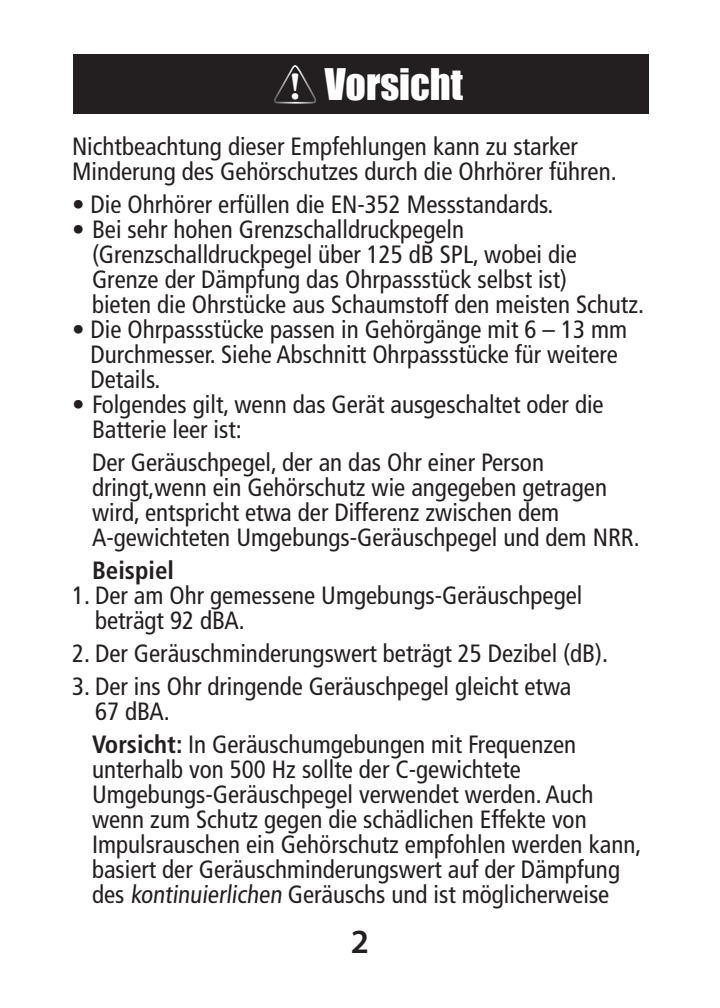
<style>
.page{position:relative;width:720px;height:1008px;background:#fff}
.page>*{position:absolute;margin:0;border:0;box-sizing:border-box;transform-origin:0 0}
.t1{font:40px "Impact";color:#fff}
.t2{font:600 34px "Myriad Pro";color:#231f20}
.t3{font:condensed 24.8px/24.8px "Frutiger";color:#231f20}
.t4{font:700 condensed 24.8px "Frutiger";color:#231f20}
.s1{font-family:"Adobe Garamond Pro";font-weight:700;font-size:39.6px}
.s2{font-weight:700}
</style>
<div class="page">
<div style="left:73px;top:54px;width:576px;height:60px;background:#231f20"></div>
<svg style="left:274px;top:65px;width:42px;height:39px"></svg>
<h1 class="t1" style="left:290px;top:54px;width:175px"><span class="s1">!</span> Vorsicht</h1>
<p class="t3" style="left:72px;top:134px;width:546px">Nichtbeachtung dieser Empfehlungen kann zu starker<br>Minderung des Gehörschutzes durch die Ohrhörer führen.</p>
<p class="t3" style="left:72px;top:192px;width:483px">• Die Ohrhörer erfüllen die EN-352 Messstandards.</p>
<p class="t3" style="left:92px;top:217px;width:554px;text-indent:-20px">• Bei sehr hohen Grenzschalldruckpegeln (Grenzschalldruckpegel über 125 dB SPL, wobei die Grenze der Dämpfung das Ohrpassstück selbst ist)<br>bieten die Ohrstücke aus Schaumstoff den meisten Schutz.</p>
<p class="t3" style="left:90px;top:317px;width:538px;text-indent:-18px">• Die Ohrpassstücke passen in Gehörgänge mit 6 – 13 mm<br>Durchmesser. Siehe Abschnitt Ohrpassstücke für weitere<br>Details.</p>
<p class="t3" style="left:92px;top:392px;width:513px;text-indent:-20px">• Folgendes gilt, wenn das Gerät ausgeschaltet oder die<br>Batterie leer ist:</p>
<p class="t3" style="left:92px;top:450px;width:549px">Der Geräuschpegel, der an das Ohr einer Person dringt,wenn ein Gehörschutz wie angegeben getragen wird, entspricht etwa der Differenz zwischen dem A-gewichteten Umgebungs-Geräuschpegel und dem NRR.</p>
<p class="t4" style="left:92px;top:555px;width:83px">Beispiel</p>
<p class="t3" style="left:95px;top:583px;width:489px;text-indent:-23px">1. Der am Ohr gemessene Umgebungs-Geräuschpegel beträgt 92 dBA.</p>
<p class="t3" style="left:72px;top:641px;width:538px">2. Der Geräuschminderungswert beträgt 25 Dezibel (dB).</p>
<p class="t3" style="left:95px;top:674px;width:478px;text-indent:-23px">3. Der ins Ohr dringende Geräuschpegel gleicht etwa<br>67 dBA.</p>
<p class="t3" style="left:92px;top:732px;width:551px"><span class="s2">Vorsicht:</span> In Geräuschumgebungen mit Frequenzen unterhalb von 500 Hz sollte der C-gewichtete Umgebungs-Geräuschpegel verwendet werden. Auch wenn zum Schutz gegen die schädlichen Effekte von Impulsrauschen ein Gehörschutz empfohlen werden kann, basiert der Geräuschminderungswert auf der Dämpfung des kontinuierlichen Geräuschs und ist möglicherweise</p>
<h2 class="t2" style="left:351px;top:920px;width:20px">2</h2>
</div>
